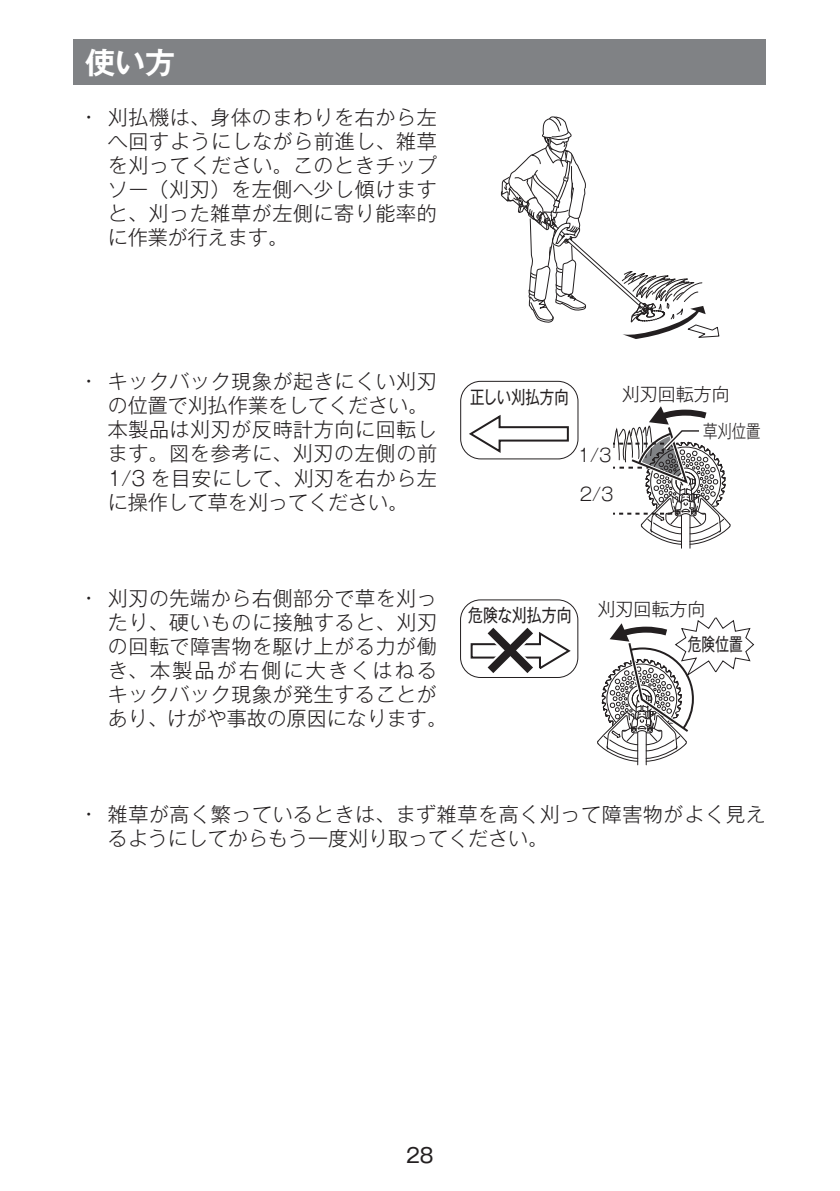
<style>
.page{position:relative;width:840px;height:1191px;background:#fff}
.page>*{position:absolute;margin:0;border:0;box-sizing:border-box;transform-origin:0 0}
.t1{font:700 30px "Gothic MB101 Pro De";color:#fff}
.t2{font:300 20px/24px "Gothic MB101 Pro";letter-spacing:.03em;color:#231f20}
.t3{font:20px "Gothic MB101 Pro";color:#231f20}
.t4{font:300 18px "Gothic MB101 Pro";color:#231f20}
.t5{font:18px "Gothic MB101 Pro";color:#231f20;scale:.8 1}
.t6{font:18px "Gothic MB101 Pro";color:#231f20;scale:.83 1}
.t7{font:300 18px "Gothic MB101 Pro";color:#231f20;scale:.8 1}
.t8{font:18px "Gothic MB101 Pro";color:#231f20;scale:.76 1}
</style>
<div class="page">
<div style="left:74px;top:40px;width:691px;height:45px;background:#808285"></div>
<svg style="left:500px;top:116px;width:219px;height:223px"></svg>
<svg style="left:468px;top:415px;width:101px;height:40px"></svg>
<div style="left:460px;top:381px;width:118px;height:78px;border:1px solid #231f20;border-radius:20px"></div>
<svg style="left:613px;top:406px;width:117px;height:142px"></svg>
<svg style="left:597px;top:617px;width:157px;height:148px"></svg>
<svg style="left:469px;top:627px;width:103px;height:51px"></svg>
<div style="left:460px;top:599px;width:118px;height:79px;border:1px solid #231f20;border-radius:20px"></div>
<h1 class="t1" style="left:85px;top:38px;width:92px">使い方</h1>
<p class="t2" style="left:108px;top:103px;width:330px;text-align:justify;text-indent:-23px">• 刈払機は、身体のまわりを右から左へ回すようにしながら前進し、雑草を刈ってください。このときチップソー（刈刃）を左側へ少し傾けますと、刈った雑草が左側に寄り能率的に作業が行えます。</p>
<p class="t2" style="left:108px;top:367px;width:330px;text-indent:-23px">• キックバック現象が起きにくい刈刃の位置で刈払作業をしてください。本製品は刈刃が反時計方向に回転します。図を参考に、刈刃の左側の前<br>1/3 を目安にして、刈刃を右から左に操作して草を刈ってください。</p>
<p class="t2" style="left:108px;top:583px;width:340px;text-indent:-23px">• 刈刃の先端から右側部分で草を刈ったり、硬いものに接触すると、刈刃の回転で障害物を駆け上がる力が働き、本製品が右側に大きくはねるキックバック現象が発生することがあり、けがや事故の原因になります。</p>
<p class="t5" style="left:470px;top:382px;width:124px">正しい刈払方向</p>
<p class="t4" style="left:577px;top:440px;width:35px">1/3</p>
<p class="t4" style="left:579px;top:479px;width:35px">2/3</p>
<p class="t4" style="left:621px;top:379px;width:109px">刈刃回転方向</p>
<p class="t7" style="left:702px;top:416px;width:73px">草刈位置</p>
<p class="t6" style="left:468px;top:600px;width:126px">危険な刈払方向</p>
<p class="t4" style="left:597px;top:594px;width:109px">刈刃回転方向</p>
<p class="t8" style="left:687px;top:629px;width:74px">危険位置</p>
<p class="t2" style="left:108px;top:799px;width:659px;text-indent:-23px">• 雑草が高く繁っているときは、まず雑草を高く刈って障害物がよく見えるようにしてからもう一度刈り取ってください。</p>
<p class="t3" style="left:406px;top:1139px;width:29px">28</p>
</div>
